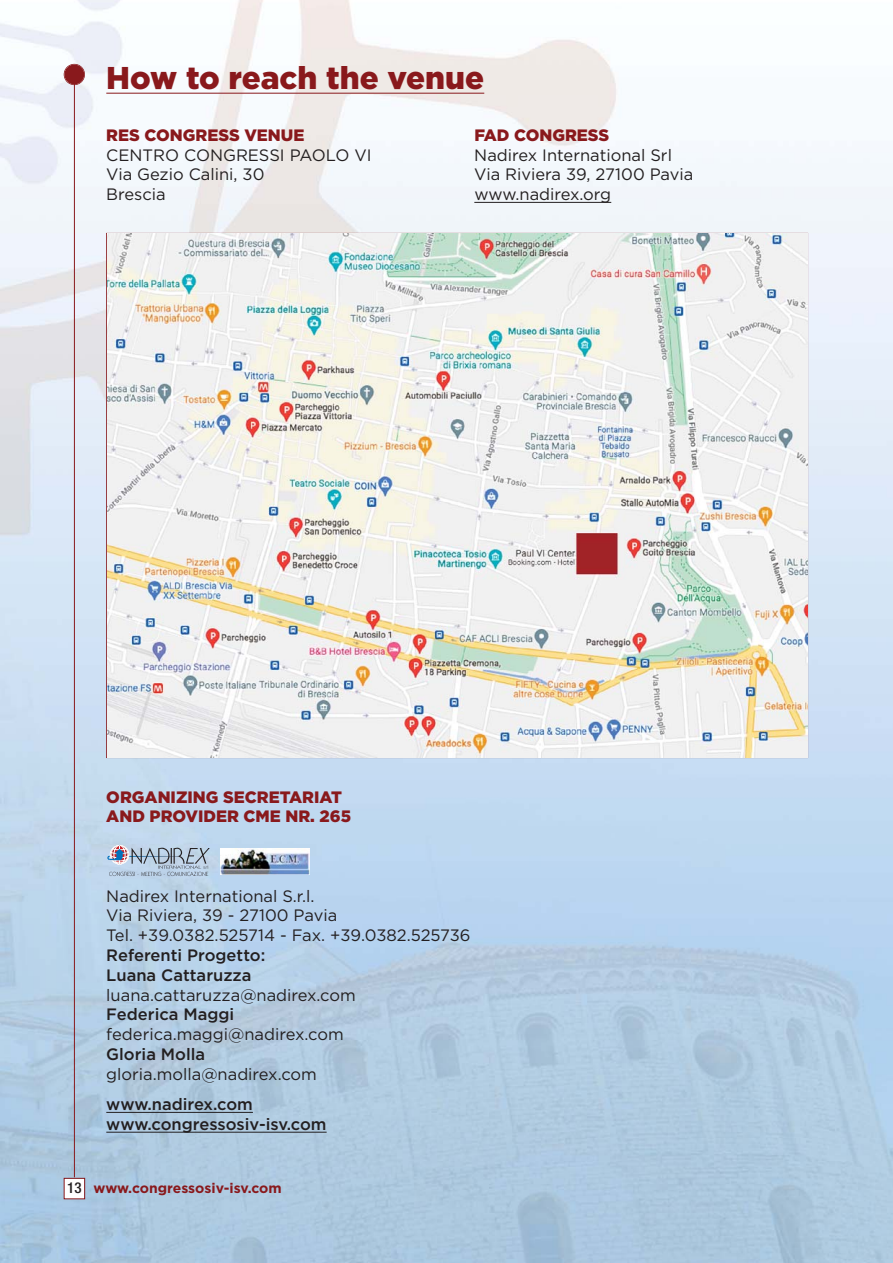
<style>
.page{position:relative;width:893px;height:1263px;background:#fff}
.page>*{position:absolute;margin:0;border:0;box-sizing:border-box;transform-origin:0 0}
.t1{font:900 31.5px "Gotham";color:#89191c}
.t2{font:16.5px/19.8px "Gotham";color:#231f20}
.t3{font:500 16.5px/19.8px "Gotham";color:#231f20}
.t4{font:900 16.5px/19.8px "Gotham";color:#89191c}
.t5{font:700 13.95px "Gotham";color:#89191c}
.s1{font-family:"Helvetica Neue";font-weight:500;font-stretch:condensed;font-size:15px;color:#231f20}
</style>
<div class="page">
<img style="left:0;top:0;width:893px;height:1263px">
<div style="left:65px;top:1179px;width:19px;height:19px;background:#fff"></div>
<div style="left:64px;top:1178px;width:21px;height:21px;border:1px solid #89191c"></div>
<div style="left:64px;top:65px;width:20px;height:19px;background:#89191c;border-radius:50%"></div>
<div style="left:64px;top:64px;width:21px;height:21px;border:2px solid #89191c;border-radius:50%"></div>
<hr style="left:74px;top:82px;width:1px;height:1095px;background:#89191c">
<hr style="left:474px;top:202px;width:137px;height:1px;background:#231f20">
<hr style="left:106px;top:1112px;width:147px;height:1px;background:#231f20">
<hr style="left:106px;top:1132px;width:221px;height:1px;background:#231f20">
<hr style="left:106px;top:93px;width:378px;height:1px;background:#89191c">
<img style="left:107px;top:234px;width:700px;height:523px">
<svg style="left:107px;top:845px;width:103px;height:31px;background:#a9b8cb"></svg>
<img style="left:220px;top:849px;width:89px;height:25px">
<h1 class="t1" style="left:106px;top:66px;width:379px">How to reach the venue</h1>
<p class="t4" style="left:106px;top:126px;width:200px">RES CONGRESS VENUE</p>
<p class="t4" style="left:474px;top:126px;width:136px">FAD CONGRESS</p>
<p class="t2" style="left:106px;top:146px;width:267px">CENTRO CONGRESSI PAOLO VI</p>
<p class="t2" style="left:474px;top:146px;width:199px">Nadirex International Srl</p>
<p class="t2" style="left:106px;top:166px;width:160px">Via Gezio Calini, 30</p>
<p class="t2" style="left:474px;top:166px;width:221px">Via Riviera 39, 27100 Pavia</p>
<p class="t2" style="left:106px;top:186px;width:61px">Brescia</p>
<p class="t2" style="left:474px;top:186px;width:138px">www.nadirex.org</p>
<p class="t4" style="left:106px;top:788px;width:246px">ORGANIZING SECRETARIAT<br>AND PROVIDER CME NR. 265</p>
<p class="t2" style="left:106px;top:887px;width:366px">Nadirex International S.r.l.<br>Via Riviera, 39 - 27100 Pavia<br>Tel. +39.0382.525714 - Fax. +39.0382.525736</p>
<p class="t3" style="left:106px;top:946px;width:161px">Referenti Progetto:<br>Luana Cattaruzza</p>
<p class="t2" style="left:106px;top:986px;width:251px">luana.cattaruzza@nadirex.com</p>
<p class="t3" style="left:106px;top:1006px;width:129px">Federica Maggi</p>
<p class="t2" style="left:106px;top:1026px;width:239px">federica.maggi@nadirex.com</p>
<p class="t3" style="left:106px;top:1045px;width:100px">Gloria Molla</p>
<p class="t2" style="left:106px;top:1065px;width:212px">gloria.molla@nadirex.com</p>
<p class="t3" style="left:106px;top:1095px;width:222px">www.nadirex.com www.congressosiv-isv.com</p>
<p class="t5" style="left:67px;top:1183px;width:216px"><span class="s1">13</span> www.congressosiv-isv.com</p>
</div>
